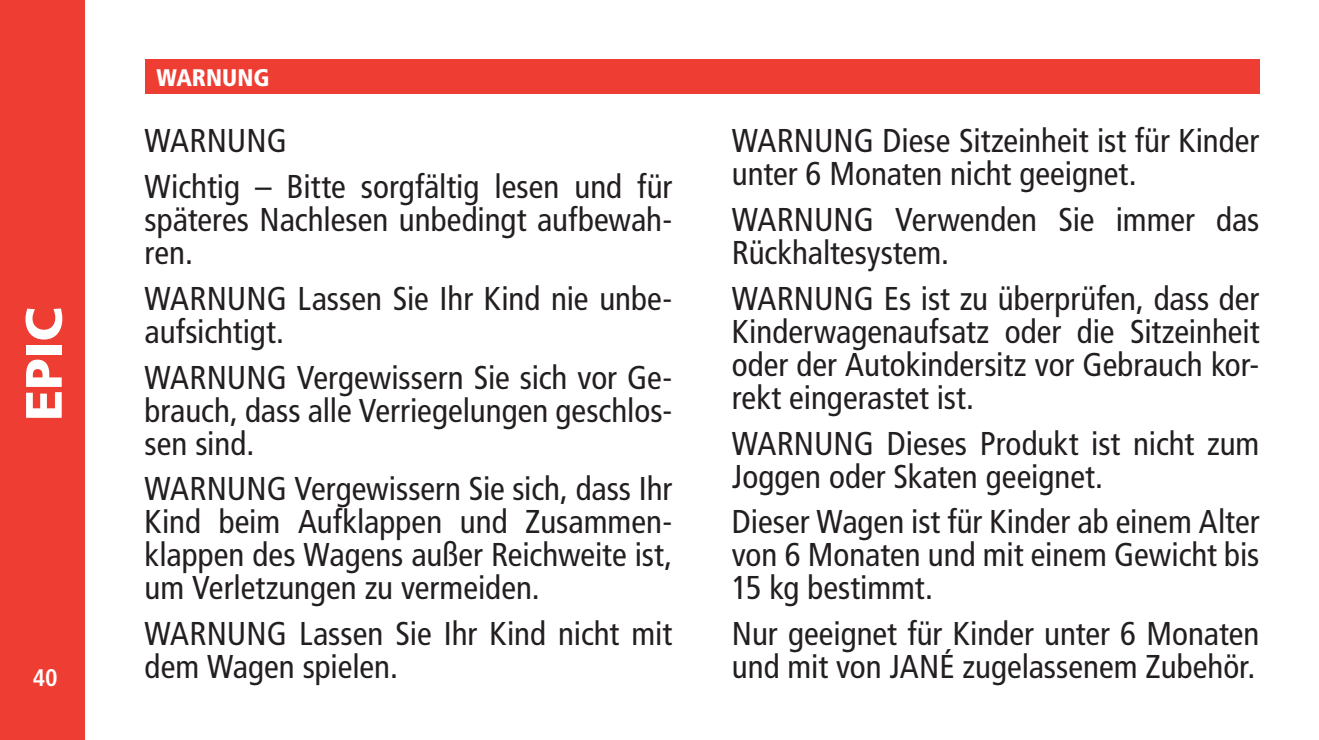
<style>
.page{position:relative;width:1319px;height:740px;background:#fff}
.page>*{position:absolute;margin:0;border:0;box-sizing:border-box;transform-origin:0 0}
.t1{font:900 51px "Frutiger LT";color:#fff}
.t2{font:condensed 33px/33px "Frutiger LT";color:#231f20}
.t3{font:900 condensed 24px "Frutiger LT";color:#fff}
.t4{font:700 condensed 24px "Frutiger LT";color:#fff}
</style>
<div class="page">
<div style="left:0;top:0;width:85px;height:740px;background:#ee3e34"></div>
<div style="left:145px;top:60px;width:1114px;height:34px;background:#ee3e34"></div>
<h1 class="t1" style="left:13px;top:421px;width:115px;rotate:-90deg">EPIC</h1>
<p class="t4" style="left:33px;top:663px;width:26px">40</p>
<p class="t3" style="left:156px;top:63px;width:114px">WARNUNG</p>
<p class="t2" style="left:145px;top:125px;width:144px">WARNUNG</p>
<p class="t2" style="left:145px;top:170px;width:529px;text-align:justify">Wichtig – Bitte sorgfältig lesen und für späteres Nachlesen unbedingt aufbewah&shy;ren.</p>
<p class="t2" style="left:145px;top:282px;width:529px">WARNUNG Lassen Sie Ihr Kind nie unbe&shy;aufsichtigt.</p>
<p class="t2" style="left:145px;top:361px;width:529px;text-align:justify">WARNUNG Vergewissern Sie sich vor Ge&shy;brauch, dass alle Verriegelungen geschlos&shy;sen sind.</p>
<p class="t2" style="left:145px;top:473px;width:529px;text-align:justify">WARNUNG Vergewissern Sie sich, dass Ihr Kind beim Aufklappen und Zusammen&shy;klappen des Wagens außer Reichweite ist, um Verletzungen zu vermeiden.</p>
<p class="t2" style="left:145px;top:617px;width:529px">WARNUNG Lassen Sie Ihr Kind nicht mit dem Wagen spielen.</p>
<p class="t2" style="left:731px;top:125px;width:529px">WARNUNG Diese Sitzeinheit ist für Kinder unter 6 Monaten nicht geeignet.</p>
<p class="t2" style="left:731px;top:203px;width:529px">WARNUNG Verwenden Sie immer das<br>Rückhaltesystem.</p>
<p class="t2" style="left:731px;top:282px;width:529px;text-align:justify">WARNUNG Es ist zu überprüfen, dass der Kinderwagenaufsatz oder die Sitzeinheit oder der Autokindersitz vor Gebrauch kor&shy;rekt eingerastet ist.</p>
<p class="t2" style="left:731px;top:427px;width:529px">WARNUNG Dieses Produkt ist nicht zum<br>Joggen oder Skaten geeignet.</p>
<p class="t2" style="left:731px;top:506px;width:529px;text-align:justify">Dieser Wagen ist für Kinder ab einem Alter von 6 Monaten und mit einem Gewicht bis 15 kg bestimmt.</p>
<p class="t2" style="left:731px;top:617px;width:529px">Nur geeignet für Kinder unter 6 Monaten und mit von JANÉ zugelassenem Zubehör.</p>
</div>
